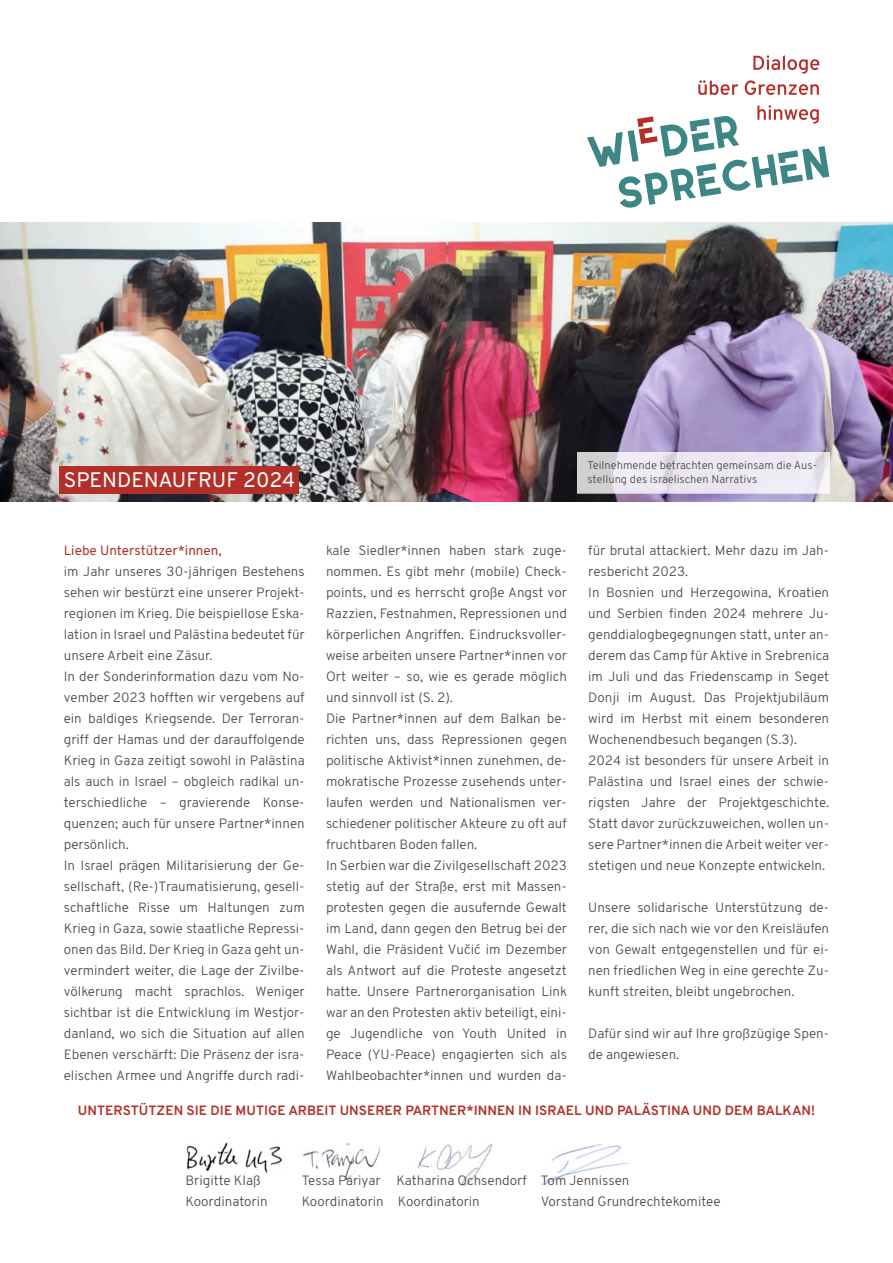
<style>
.page{position:relative;width:893px;height:1263px;background:#fff}
.page>*{position:absolute;margin:0;border:0;box-sizing:border-box;transform-origin:0 0}
.t1{font:21px "Overpass";color:#fff}
.t2{font:300 13.5px/21px "Overpass";color:#4e4a40}
.t3{font:700 13.5px "Overpass";color:#b23029}
.t4{font:13.5px "Overpass";color:#b23029}
.t5{font:300 11.25px/13.5px "Overpass";color:#4e4a40}
</style>
<div class="page">
<img style="left:0;top:223px;width:893px;height:279px">
<div style="left:60px;top:466px;width:239px;height:27px;background:#b23029"></div>
<svg style="left:753px;top:55px;width:66px;height:19px"></svg>
<svg style="left:698px;top:80px;width:40px;height:15px"></svg>
<svg style="left:745px;top:80px;width:74px;height:15px"></svg>
<svg style="left:587px;top:105px;width:242px;height:103px"></svg>
<img style="left:417px;top:1143px;width:76px;height:43px">
<img style="left:302px;top:1143px;width:78px;height:38px">
<img style="left:186px;top:1142px;width:96px;height:31px">
<img style="left:541px;top:1144px;width:87px;height:42px">
<img style="left:577px;top:453px;width:252px;height:40px">
<h1 class="t1" style="left:64px;top:469px;width:233px">SPENDENAUFRUF 2024</h1>
<p class="t5" style="left:587px;top:459px;width:231px">Teilnehmende betrachten gemeinsam die Aus&shy;stellung des israelischen Narrativs</p>
<p class="t4" style="left:64px;top:543px;width:159px">Liebe Unterstützer*innen,</p>
<p class="t2" style="left:64px;top:561px;width:242px">im Jahr unseres 30-jährigen Bestehens sehen wir bestürzt eine unserer Projekt&shy;regionen im Krieg. Die beispiellose Eska&shy;lation in Israel und Palästina bedeutet für unsere Arbeit eine Zäsur.<br>In der Sonderinformation dazu vom No&shy;vember 2023 hofften wir vergebens auf ein baldiges Kriegsende. Der Terroran&shy;griff der Hamas und der darauffolgende Krieg in Gaza zeitigt sowohl in Palästina als auch in Israel – obgleich radikal un&shy;terschiedliche – gravierende Konse&shy;quenzen; auch für unsere Partner*innen persönlich.<br>In Israel prägen Militarisierung der Ge&shy;sellschaft, (Re-)Traumatisierung, gesell&shy;schaftliche Risse um Haltungen zum Krieg in Gaza, sowie staatliche Repressi&shy;onen das Bild. Der Krieg in Gaza geht un&shy;vermindert weiter, die Lage der Zivilbe&shy;völkerung macht sprachlos. Weniger sichtbar ist die Entwicklung im Westjor&shy;danland, wo sich die Situation auf allen Ebenen verschärft: Die Präsenz der isra&shy;elischen Armee und Angriffe durch radi-</p>
<p class="t2" style="left:326px;top:540px;width:242px">kale Siedler*innen haben stark zuge&shy;nommen. Es gibt mehr (mobile) Check&shy;points, und es herrscht große Angst vor Razzien, Festnahmen, Repressionen und körperlichen Angriffen. Eindrucksvoller&shy;weise arbeiten unsere Partner*innen vor Ort weiter – so, wie es gerade möglich und sinnvoll ist (S. 2).<br>Die Partner*innen auf dem Balkan be&shy;richten uns, dass Repressionen gegen politische Aktivist*innen zunehmen, de&shy;mokratische Prozesse zusehends unter&shy;laufen werden und Nationalismen ver&shy;schiedener politischer Akteure zu oft auf fruchtbaren Boden fallen.<br>In Serbien war die Zivilgesellschaft 2023 stetig auf der Straße, erst mit Massen&shy;protesten gegen die ausufernde Gewalt im Land, dann gegen den Betrug bei der Wahl, die Präsident Vučić im Dezember als Antwort auf die Proteste angesetzt hatte. Unsere Partnerorganisation Link war an den Protesten aktiv beteiligt, eini&shy;ge Jugendliche von Youth United in Peace (YU-Peace) engagierten sich als Wahlbeobachter*innen und wurden da-</p>
<p class="t2" style="left:588px;top:540px;width:242px">für brutal attackiert. Mehr dazu im Jah&shy;resbericht 2023.<br>In Bosnien und Herzegowina, Kroatien und Serbien finden 2024 mehrere Ju&shy;genddialogbegegnungen statt, unter an&shy;derem das Camp für Aktive in Srebrenica im Juli und das Friedenscamp in Seget Donji im August. Das Projektjubiläum wird im Herbst mit einem besonderen Wochenendbesuch begangen (S.3).<br>2024 ist besonders für unsere Arbeit in Palästina und Israel eines der schwie&shy;rigsten Jahre der Projektgeschichte.<br>Statt davor zurückzuweichen, wollen un&shy;sere Partner*innen die Arbeit weiter ver&shy;stetigen und neue Konzepte entwickeln.</p>
<p class="t2" style="left:588px;top:897px;width:242px;text-align:justify">Unsere solidarische Unterstützung de&shy;rer, die sich nach wie vor den Kreisläufen von Gewalt entgegenstellen und für ei&shy;nen friedlichen Weg in eine gerechte Zu&shy;kunft streiten, bleibt ungebrochen.</p>
<p class="t2" style="left:588px;top:1023px;width:242px">Dafür sind wir auf Ihre großzügige Spen&shy;de angewiesen.</p>
<p class="t3" style="left:78px;top:1102px;width:738px">UNTERSTÜTZEN SIE DIE MUTIGE ARBEIT UNSERER PARTNER*INNEN IN ISRAEL UND PALÄSTINA UND DEM BALKAN!</p>
<p class="t2" style="left:186px;top:1170px;width:77px">Brigitte Klaß</p>
<p class="t2" style="left:302px;top:1170px;width:80px">Tessa Pariyar</p>
<p class="t2" style="left:396px;top:1170px;width:132px">Katharina Ochsendorf</p>
<p class="t2" style="left:186px;top:1191px;width:84px">Koordinatorin</p>
<p class="t2" style="left:302px;top:1191px;width:180px">Koordinatorin Koordinatorin</p>
<p class="t2" style="left:541px;top:1170px;width:181px">Tom Jennissen<br>Vorstand Grundrechtekomitee</p>
</div>
